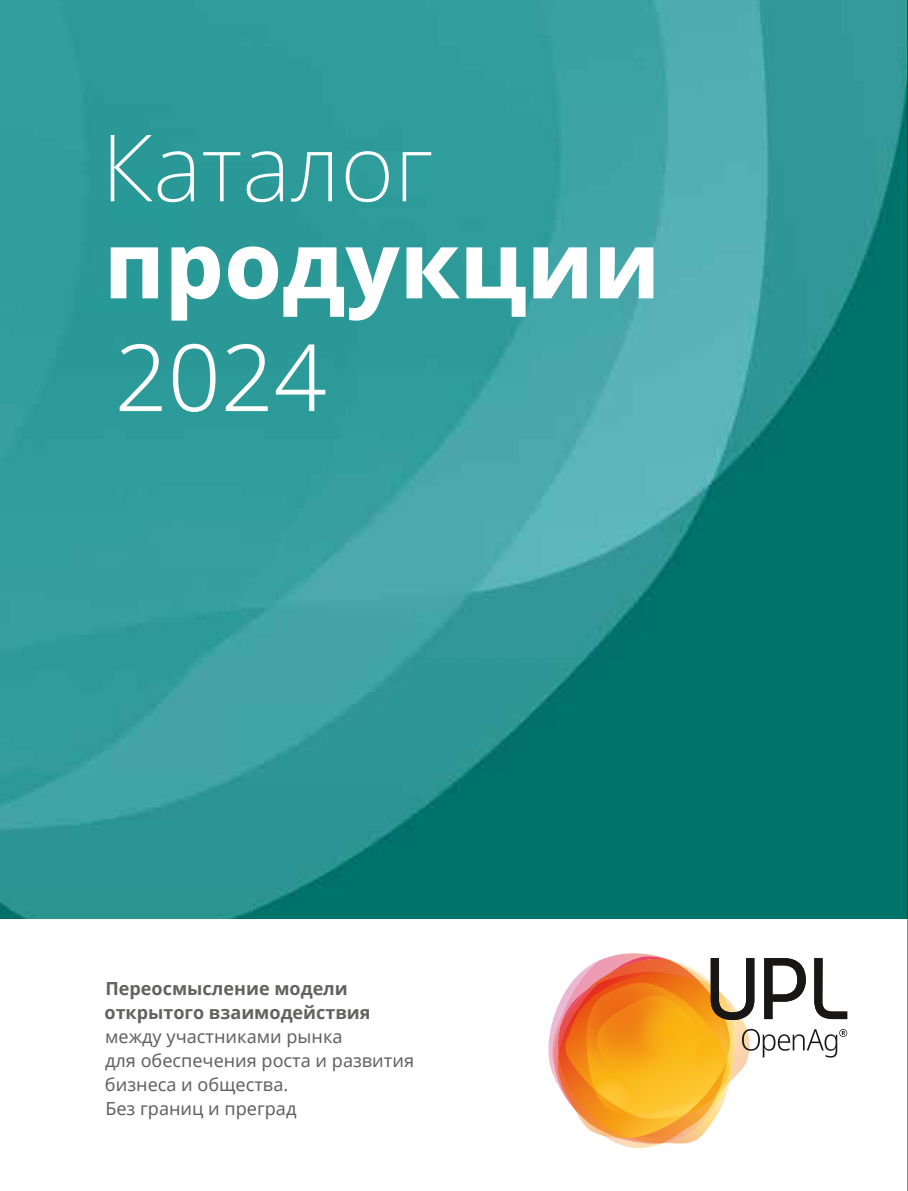
<style>
.page{position:relative;width:908px;height:1191px;background:#fff}
.page>*{position:absolute;margin:0;border:0;box-sizing:border-box;transform-origin:0 0}
.t1{font:800 92.8px "Noto Sans";color:#fff}
.t2{font:200 92.8px "Noto Sans";color:#fff}
.t3{font:300 92.8px "Noto Sans";color:#fff}
.t4{font:18px/24px "Noto Sans";color:#626261}
.t5{font:700 18px/24px "Noto Sans";color:#626261}
</style>
<div class="page">
<img style="left:0;top:0;width:907px;height:918px">
<svg style="left:548px;top:953px;width:298px;height:195px"></svg>
<hr style="left:907px;top:0;width:1px;height:1191px;background:#181716">
<h1 class="t2" style="left:101px;top:102px;width:333px">Каталог</h1>
<h1 class="t1" style="left:104px;top:197px;width:557px">продукции</h1>
<h1 class="t3" style="left:115px;top:312px;width:213px">2024</h1>
<p class="t5" style="left:105px;top:975px;width:267px">Переосмысление модели открытого взаимодействия</p>
<p class="t4" style="left:105px;top:1023px;width:310px">между участниками рынка<br>для обеспечения роста и развития бизнеса и общества.<br>Без границ и преград</p>
</div>
